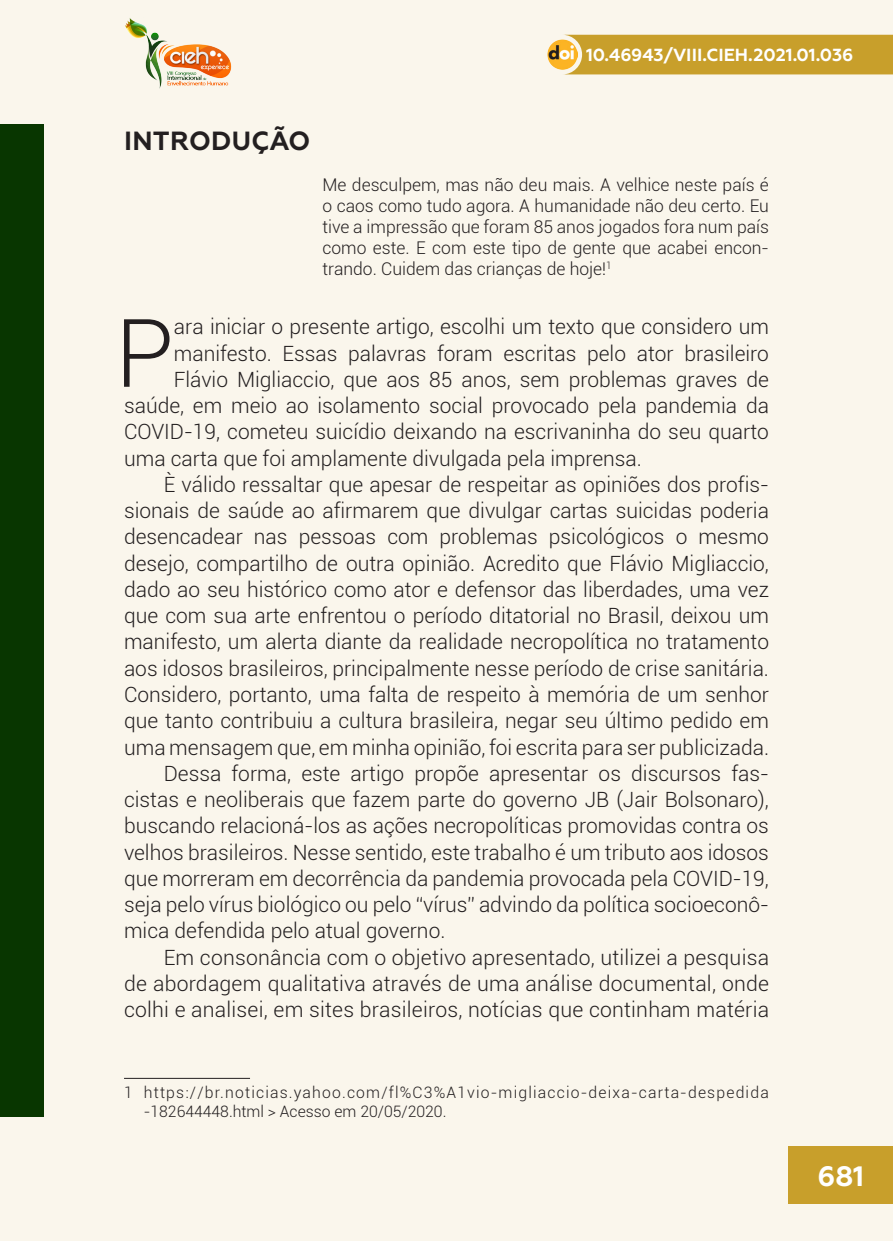
<style>
.page{position:relative;width:893px;height:1241px;background:#fff}
.page>*{position:absolute;margin:0;border:0;box-sizing:border-box;transform-origin:0 0}
._6_CAPITULAR{font:300 94.85px "Roboto";color:#231f20}
.t1{font:700 28px "Geometria";color:#fff}
._1_SUBTITULO{font:700 26.25px "Geometria";letter-spacing:.01em;color:#231f20}
._7_CORPO{font:300 21px/26.2px "Roboto";color:#231f20;text-align:justify}
._6_CAPITULAR-2{font:300 21px "Roboto";color:#231f20}
._8_CITACAO{font:300 17.5px/21px "Roboto";color:#231f20;text-align:justify}
.t2{font:700 17.5px "Geometria";color:#fff}
._14_RODAPE{font:300 15.75px/19.2px "Roboto";letter-spacing:.075em;color:#231f20}
</style>
<div class="page">
<div style="left:0;top:0;width:893px;height:1240px;background:#faf6ec"></div>
<div style="left:0;top:124px;width:44px;height:992px;background:#083600"></div>
<hr style="left:124px;top:1077px;width:126px;height:1px;background:#231f20">
<div style="left:562px;top:35px;width:331px;height:39px;background:#c89f2b"></div>
<img style="left:547px;top:40px;width:30px;height:29px">
<div style="left:789px;top:1145px;width:104px;height:58px;background:#c89f2b"></div>
<img style="left:125px;top:18px;width:107px;height:71px">
<p class="t2" style="left:586px;top:45px;width:269px">10.46943/VIII.CIEH.2021.01.036</p>
<p class="_1_SUBTITULO" style="left:124px;top:126px;width:188px">INTRODUÇÃO</p>
<p class="_8_CITACAO" style="left:322px;top:174px;width:448px">Me desculpem, mas não deu mais. A velhice neste país é o caos como tudo agora. A humanidade não deu certo. Eu tive a impressão que foram 85 anos jogados fora num país como este. E com este tipo de gente que acabei encon&shy;trando. Cuidem das crianças de hoje!<sup>1</sup></p>
<p class="_6_CAPITULAR" style="left:115px;top:287px;width:60px">P</p>
<p class="_6_CAPITULAR-2" style="left:174px;top:312px;width:597px">ara iniciar o presente artigo, escolhi um texto que considero um</p>
<p class="_6_CAPITULAR-2" style="left:174px;top:338px;width:597px">manifesto. Essas palavras foram escritas pelo ator brasileiro</p>
<p class="_6_CAPITULAR-2" style="left:174px;top:365px;width:597px">Flávio Migliaccio, que aos 85 anos, sem problemas graves de</p>
<p class="_6_CAPITULAR-2" style="left:124px;top:391px;width:646px">saúde, em meio ao isolamento social provocado pela pandemia da</p>
<p class="_6_CAPITULAR-2" style="left:124px;top:417px;width:646px">COVID-19, cometeu suicídio deixando na escrivaninha do seu quarto</p>
<p class="_6_CAPITULAR-2" style="left:124px;top:443px;width:519px">uma carta que foi amplamente divulgada pela imprensa.</p>
<p class="_7_CORPO" style="left:124px;top:470px;width:646px;text-indent:40px">È válido ressaltar que apesar de respeitar as opiniões dos profis&shy;sionais de saúde ao afirmarem que divulgar cartas suicidas poderia desencadear nas pessoas com problemas psicológicos o mesmo desejo, compartilho de outra opinião. Acredito que Flávio Migliaccio, dado ao seu histórico como ator e defensor das liberdades, uma vez que com sua arte enfrentou o período ditatorial no Brasil, deixou um manifesto, um alerta diante da realidade necropolítica no tratamento aos idosos brasileiros, principalmente nesse período de crise sanitária.<br>Considero, portanto, uma falta de respeito à memória de um senhor que tanto contribuiu a cultura brasileira, negar seu último pedido em uma mensagem que, em minha opinião, foi escrita para ser publicizada.</p>
<p class="_7_CORPO" style="left:124px;top:759px;width:646px;text-indent:40px">Dessa forma, este artigo propõe apresentar os discursos fas&shy;cistas e neoliberais que fazem parte do governo JB (Jair Bolsonaro), buscando relacioná-los as ações necropolíticas promovidas contra os velhos brasileiros. Nesse sentido, este trabalho é um tributo aos idosos que morreram em decorrência da pandemia provocada pela COVID-19, seja pelo vírus biológico ou pelo “vírus” advindo da política socioeconô&shy;mica defendida pelo atual governo.</p>
<p class="_7_CORPO" style="left:124px;top:943px;width:647px;text-indent:40px">Em consonância com o objetivo apresentado, utilizei a pesquisa de abordagem qualitativa através de uma análise documental, onde colhi e analisei, em sites brasileiros, notícias que continham matéria</p>
<p class="_14_RODAPE" style="left:144px;top:1081px;width:626px;text-indent:-20px">1 https://br.noticias.yahoo.com/fl%C3%A1vio-migliaccio-deixa-carta-despedida -182644448.html &gt; Acesso em 20/05/2020.</p>
<h2 class="t1" style="left:818px;top:1158px;width:48px">681</h2>
</div>
